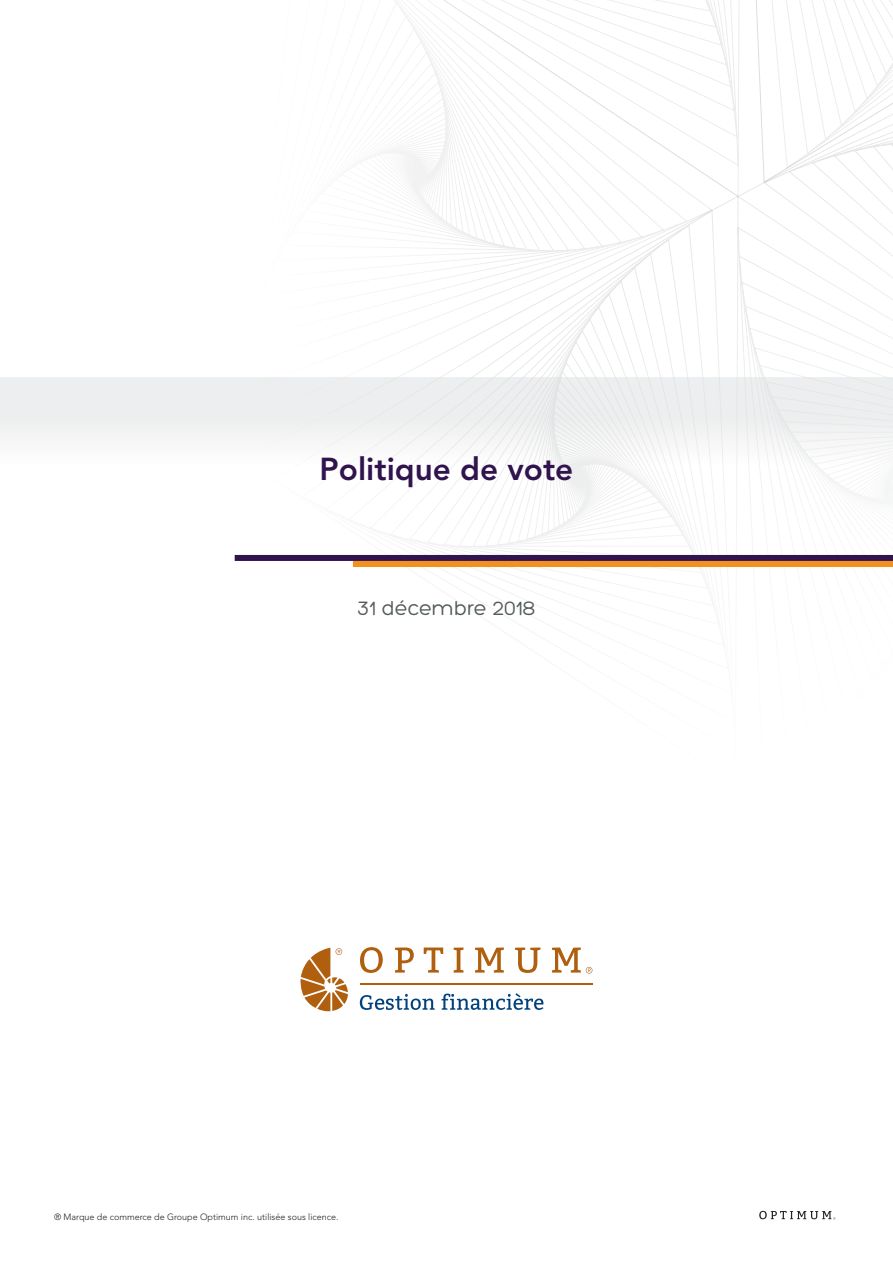
<style>
.page{position:relative;width:893px;height:1263px;background:#fff}
.page>*{position:absolute;margin:0;border:0;box-sizing:border-box;transform-origin:0 0}
.t1{font:800 31.5px "Avenir LT Std";color:#31144e}
.t2{font:21px "Hero";color:#545b58}
.t3{font:300 9px "Avenir LT Std";color:#231f20}
</style>
<div class="page">
<svg style="left:257px;top:473px;width:636px;height:176px"></svg>
<svg style="left:242px;top:184px;width:651px;height:194px"></svg>
<svg style="left:243px;top:0;width:496px;height:378px"></svg>
<svg style="left:756px;top:0;width:137px;height:184px"></svg>
<div style="left:0;top:378px;width:893px;height:95px;background:linear-gradient(to right,#f3f4f4,#f0f1f1)"></div>
<div style="left:235px;top:555px;width:658px;height:6px;background:#31144e"></div>
<div style="left:353px;top:561px;width:540px;height:6px;background:#f4901d"></div>
<svg style="left:759px;top:1211px;width:76px;height:8px"></svg>
<hr style="left:360px;top:983px;width:232px;height:1px;background:#b05f0f">
<svg style="left:301px;top:948px;width:47px;height:63px"></svg>
<svg style="left:360px;top:947px;width:23px;height:26px"></svg>
<svg style="left:395px;top:947px;width:19px;height:25px"></svg>
<svg style="left:424px;top:947px;width:19px;height:25px"></svg>
<svg style="left:454px;top:947px;width:9px;height:25px"></svg>
<svg style="left:475px;top:947px;width:29px;height:25px"></svg>
<svg style="left:515px;top:947px;width:25px;height:26px"></svg>
<svg style="left:552px;top:947px;width:40px;height:27px"></svg>
<svg style="left:360px;top:994px;width:75px;height:16px"></svg>
<svg style="left:442px;top:993px;width:101px;height:17px"></svg>
<h1 class="t1" style="left:320px;top:450px;width:255px">Politique de vote</h1>
<h2 class="t2" style="left:357px;top:597px;width:180px">31 décembre 2018</h2>
<p class="t3" style="left:54px;top:1212px;width:286px">® Marque de commerce de Groupe Optimum inc. utilisée sous licence.</p>
</div>
